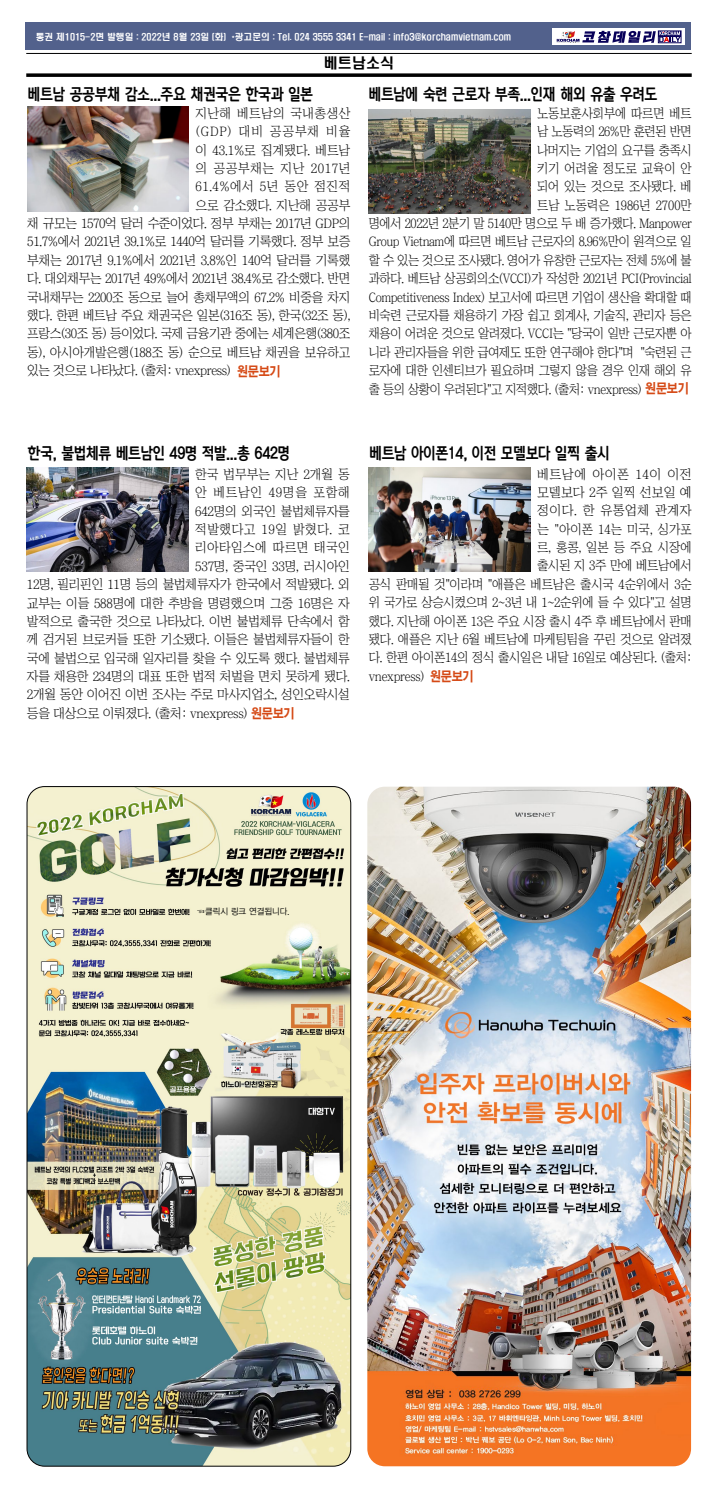
<style>
.page{position:relative;width:718px;height:1488px;background:#fff}
.page>*{position:absolute;margin:0;border:0;box-sizing:border-box;transform-origin:0 0}
.t1{font:15.75px "Korean DREAM5 R";letter-spacing:-.03em;color:#000;scale:.85 1}
.t2{font:14px "H2 hdr M";color:#000}
.t3{font:13.12px "Chosunilbo NM";letter-spacing:-.02em;color:#000}
.t4{font:13.12px/18.4px "Chosunilbo NM";letter-spacing:-.02em;color:#000;text-align:right;scale:.94 1}
.t5{font:13.12px "Chosunilbo NM";letter-spacing:-.02em;color:#000;scale:.95 1}
.t6{font:13.12px "Chosunilbo NM";letter-spacing:.035em;color:#000}
.t7{font:13.12px "Chosunilbo NM";letter-spacing:.025em;color:#000}
.t8{font:13.12px "Chosunilbo NM";letter-spacing:.005em;color:#000}
.t9{font:13.12px "Chosunilbo NM";letter-spacing:.065em;color:#000}
.t10{font:13.12px "Chosunilbo NM";letter-spacing:.04em;color:#000}
.t11{font:13.12px "Chosunilbo NM";letter-spacing:.05em;color:#000}
.t12{font:13.12px "Chosunilbo NM";color:#000}
.t13{font:8.75px "H2 hdr M";color:#fff}
.t14{font:8.75px "YDIYGO320";color:#000;scale:.95 1}
.s1{font-family:"H2 gtr E";color:#d54915}
</style>
<div class="page">
<div style="left:26px;top:23px;width:665px;height:27px;background:#52618c"></div>
<div style="left:552px;top:28px;width:133px;height:17px;background:#fff"></div>
<div style="left:658px;top:31px;width:23px;height:12px;border:1px solid #080059"></div>
<svg style="left:556px;top:31px;width:124px;height:12px"></svg>
<hr style="left:26px;top:53px;width:665px;height:1px;background:#000">
<svg style="left:26px;top:73px;width:665px;height:4px;background:#1f1f1f"></svg>
<img style="left:27px;top:467px;width:161px;height:105px">
<img style="left:27px;top:107px;width:161px;height:104px">
<img style="left:369px;top:467px;width:161px;height:105px">
<img style="left:369px;top:109px;width:161px;height:104px">
<img style="left:367px;top:786px;width:324px;height:680px">
<img style="left:27px;top:786px;width:324px;height:680px">
<p class="t13" style="left:36px;top:32px;width:477px">통권 제1015-2면 발행일 : 2022년 8월 23일 (화) *광고문의 : Tel. 024 3555 3341 E-mail : info3@korchamvietnam.com</p>
<p class="t2" style="left:324px;top:56px;width:71px">베트남소식</p>
<p class="t1" style="left:28px;top:86px;width:337px">베트남 공공부채 감소...주요 채권국은 한국과 일본</p>
<p class="t7" style="left:195px;top:106px;width:156px">지난해 베트남의 국내총생산</p>
<p class="t9" style="left:195px;top:125px;width:156px">(GDP) 대비 공공부채 비율</p>
<p class="t3" style="left:195px;top:143px;width:156px">이 43.1%로 집계됐다. 베트남</p>
<p class="t10" style="left:195px;top:161px;width:156px">의 공공부채는 지난 2017년</p>
<p class="t6" style="left:195px;top:180px;width:156px">61.4%에서 5년 동안 점진적</p>
<p class="t3" style="left:195px;top:198px;width:156px">으로 감소했다. 지난해 공공부</p>
<p class="t3" style="left:27px;top:217px;width:324px">채 규모는 1570억 달러 수준이었다. 정부 부채는 2017년 GDP의</p>
<p class="t3" style="left:27px;top:235px;width:324px">51.7%에서 2021년 39.1%로 1440억 달러를 기록했다. 정부 보증</p>
<p class="t3" style="left:27px;top:253px;width:324px">부채는 2017년 9.1%에서 2021년 3.8%인 140억 달러를 기록했</p>
<p class="t3" style="left:27px;top:272px;width:324px">다. 대외채무는 2017년 49%에서 2021년 38.4%로 감소했다. 반면</p>
<p class="t3" style="left:27px;top:290px;width:324px">국내채무는 2200조 동으로 늘어 총채무액의 67.2% 비중을 차지</p>
<p class="t3" style="left:27px;top:308px;width:324px">했다. 한편 베트남 주요 채권국은 일본(316조 동), 한국(32조 동),</p>
<p class="t3" style="left:27px;top:327px;width:324px">프랑스(30조 동) 등이었다. 국제 금융기관 중에는 세계은행(380조</p>
<p class="t3" style="left:27px;top:345px;width:324px">동), 아시아개발은행(188조 동) 순으로 베트남 채권을 보유하고</p>
<p class="t3" style="left:27px;top:364px;width:255px">있는 것으로 나타났다. (출처: vnexpress) <span class="s1">원문보기</span></p>
<p class="t1" style="left:369px;top:86px;width:341px">베트남에 숙련 근로자 부족...인재 해외 유출 우려도</p>
<p class="t4" style="left:369px;top:104px;width:345px">노동보훈사회부에 따르면 베트<br>남 노동력의 26%만 훈련된 반면<br>나머지는 기업의 요구를 충족시<br>키기 어려울 정도로 교육이 안<br>되어 있는 것으로 조사됐다. 베<br>트남 노동력은 1986년 2700만<br>명에서 2022년 2분기 말 5140만 명으로 두 배 증가했다. Manpower<br>Group Vietnam에 따르면 베트남 근로자의 8.96%만이 원격으로 일 할 수 있는 것으로 조사됐다. 영어가 유창한 근로자는 전체 5%에 불 과하다. 베트남 상공회의소(VCCI)가 작성한 2021년 PCI(Provincial<br>Competitiveness Index) 보고서에 따르면 기업이 생산을 확대할 때 비숙련 근로자를 채용하기 가장 쉽고 회계사, 기술직, 관리자 등은 채용이 어려운 것으로 알려졌다. VCCI는 "당국이 일반 근로자뿐 아 니라 관리자들을 위한 급여제도 또한 연구해야 한다"며 "숙련된 근 로자에 대한 인센티브가 필요하며 그렇지 않을 경우 인재 해외 유 출 등의 상황이 우려된다"고 지적했다. (출처: vnexpress) <span class="s1">원문보기</span></p>
<p class="t1" style="left:28px;top:445px;width:310px">한국, 불법체류 베트남인 49명 적발...총 642명</p>
<p class="t3" style="left:195px;top:467px;width:156px">한국 법무부는 지난 2개월 동</p>
<p class="t11" style="left:195px;top:486px;width:156px">안 베트남인 49명을 포함해</p>
<p class="t3" style="left:195px;top:504px;width:156px">642명의 외국인 불법체류자를</p>
<p class="t6" style="left:195px;top:522px;width:156px">적발했다고 19일 밝혔다. 코</p>
<p class="t7" style="left:195px;top:541px;width:156px">리아타임스에 따르면 태국인</p>
<p class="t3" style="left:195px;top:559px;width:156px">537명, 중국인 33명, 러시아인</p>
<p class="t3" style="left:27px;top:578px;width:324px">12명, 필리핀인 11명 등의 불법체류자가 한국에서 적발됐다. 외</p>
<p class="t3" style="left:27px;top:596px;width:324px">교부는 이들 588명에 대한 추방을 명령했으며 그중 16명은 자</p>
<p class="t3" style="left:27px;top:614px;width:324px">발적으로 출국한 것으로 나타났다. 이번 불법체류 단속에서 함</p>
<p class="t3" style="left:27px;top:633px;width:324px">께 검거된 브로커들 또한 기소됐다. 이들은 불법체류자들이 한</p>
<p class="t3" style="left:27px;top:651px;width:324px">국에 불법으로 입국해 일자리를 찾을 수 있도록 했다. 불법체류</p>
<p class="t3" style="left:27px;top:669px;width:324px">자를 채용한 234명의 대표 또한 법적 처벌을 면치 못하게 됐다.</p>
<p class="t3" style="left:27px;top:688px;width:324px">2개월 동안 이어진 이번 조사는 주로 마사지업소, 성인오락시설</p>
<p class="t3" style="left:27px;top:706px;width:269px">등을 대상으로 이뤄졌다. (출처: vnexpress) <span class="s1">원문보기</span></p>
<p class="t1" style="left:369px;top:445px;width:284px">베트남 아이폰14, 이전 모델보다 일찍 출시</p>
<p class="t6" style="left:537px;top:467px;width:156px">베트남에 아이폰 14이 이전</p>
<p class="t12" style="left:537px;top:485px;width:156px">모델보다 2주 일찍 선보일 예</p>
<p class="t7" style="left:537px;top:504px;width:156px">정이다. 한 유통업체 관계자</p>
<p class="t8" style="left:537px;top:522px;width:156px">는 "아이폰 14는 미국, 싱가포</p>
<p class="t5" style="left:537px;top:540px;width:164px">르, 홍콩, 일본 등 주요 시장에</p>
<p class="t5" style="left:537px;top:559px;width:164px">출시된 지 3주 만에 베트남에서</p>
<p class="t5" style="left:369px;top:577px;width:341px">공식 판매될 것"이라며 "애플은 베트남은 출시국 4순위에서 3순</p>
<p class="t5" style="left:369px;top:596px;width:341px">위 국가로 상승시켰으며 2~3년 내 1~2순위에 들 수 있다"고 설명</p>
<p class="t5" style="left:369px;top:614px;width:341px">했다. 지난해 아이폰 13은 주요 시장 출시 4주 후 베트남에서 판매</p>
<p class="t5" style="left:369px;top:632px;width:341px">됐다. 애플은 지난 6월 베트남에 마케팅팀을 꾸린 것으로 알려졌</p>
<p class="t5" style="left:369px;top:651px;width:341px">다. 한편 아이폰14의 정식 출시일은 내달 16일로 예상된다. (출처:</p>
<p class="t5" style="left:369px;top:669px;width:112px">vnexpress) <span class="s1">원문보기</span></p>
<p class="t14" style="left:197px;top:907px;width:99px">☜클릭시 링크 연결됩니다.</p>
</div>
